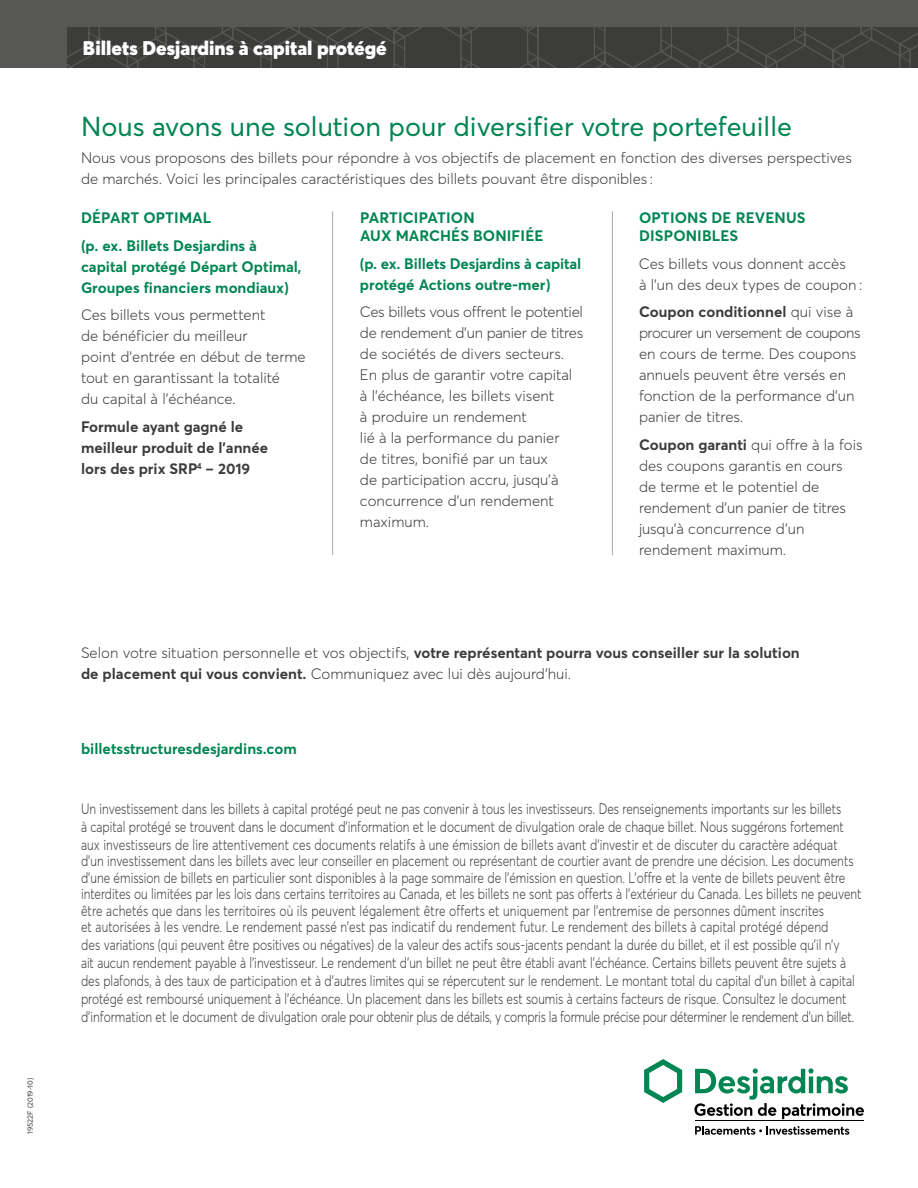
<style>
.page{position:relative;width:918px;height:1188px;background:#fff}
.page>*{position:absolute;margin:0;border:0;box-sizing:border-box;transform-origin:0 0}
.t1{font:27px "Averta";color:#008553}
.t2{font:900 19.5px "Averta";color:#fff}
.t3{font:300 15px/18px "Averta";color:#3c3c3b;scale:.8 1}
.t4{font:300 15px/21px "Averta";color:#3c3c3b}
.t5{font:700 15px/21px "Averta";color:#008553}
.t6{font:700 15px/21px "Averta";color:#3c3c3b}
.t7{font:7.5px "Averta";letter-spacing:.005em;color:#3c3c3b}
.s1{font-weight:700}
</style>
<div class="page">
<div style="left:0;top:0;width:918px;height:68px;background:#575756"></div>
<svg style="left:68px;top:27px;width:850px;height:41px;background:#3e3e3d"></svg>
<img style="left:644px;top:1059px;width:220px;height:76px">
<hr style="left:332px;top:211px;width:1px;height:344px;background:#a8a8a7">
<hr style="left:612px;top:211px;width:1px;height:344px;background:#a8a8a7">
<p class="t7" style="left:25px;top:1134px;width:58px;rotate:-90deg">19522F (2019-10)</p>
<h2 class="t2" style="left:83px;top:35px;width:305px">Billets Desjardins à capital protégé</h2>
<h2 class="t1" style="left:81px;top:109px;width:713px">Nous avons une solution pour diversifier votre portefeuille</h2>
<p class="t4" style="left:81px;top:147px;width:772px">Nous vous proposons des billets pour répondre à vos objectifs de placement en fonction des diverses perspectives de marchés. Voici les principales caractéristiques des billets pouvant être disponibles :</p>
<h3 class="t5" style="left:81px;top:207px;width:132px">DÉPART OPTIMAL</h3>
<p class="t5" style="left:81px;top:235px;width:222px">(p. ex. Billets Desjardins à capital protégé Départ Optimal,<br>Groupes financiers mondiaux)</p>
<p class="t4" style="left:81px;top:305px;width:226px">Ces billets vous permettent<br>de bénéficier du meilleur<br>point d’entrée en début de terme tout en garantissant la totalité<br>du capital à l’échéance.</p>
<p class="t6" style="left:81px;top:416px;width:189px">Formule ayant gagné le meilleur produit de l’année lors des prix SRP<sup>4</sup> – 2019</p>
<h3 class="t5" style="left:360px;top:208px;width:185px;line-height:18px">PARTICIPATION<br>AUX MARCHÉS BONIFIÉE</h3>
<p class="t5" style="left:360px;top:253px;width:223px">(p. ex. Billets Desjardins à capital protégé Actions outre-mer)</p>
<p class="t4" style="left:360px;top:302px;width:225px">Ces billets vous offrent le potentiel de rendement d’un panier de titres de sociétés de divers secteurs.<br>En plus de garantir votre capital à l’échéance, les billets visent<br>à produire un rendement<br>lié à la performance du panier<br>de titres, bonifié par un taux<br>de participation accru, jusqu’à concurrence d’un rendement maximum.</p>
<h3 class="t5" style="left:639px;top:208px;width:168px;line-height:18px">OPTIONS DE REVENUS<br>DISPONIBLES</h3>
<p class="t4" style="left:639px;top:253px;width:225px">Ces billets vous donnent accès<br>à l’un des deux types de coupon :</p>
<p class="t4" style="left:639px;top:302px;width:223px"><span class="s1">Coupon conditionnel</span> qui vise à procurer un versement de coupons en cours de terme. Des coupons annuels peuvent être versés en fonction de la performance d’un panier de titres.</p>
<p class="t4" style="left:639px;top:434px;width:225px"><span class="s1">Coupon garanti</span> qui offre à la fois des coupons garantis en cours de terme et le potentiel de rendement d’un panier de titres jusqu’à concurrence d’un rendement maximum.</p>
<p class="t4" style="left:81px;top:642px;width:720px">Selon votre situation personnelle et vos objectifs, <span class="s1">votre représentant pourra vous conseiller sur la solution de placement qui vous convient.</span> Communiquez avec lui dès aujourd’hui.</p>
<p class="t5" style="left:81px;top:738px;width:217px">billetsstructuresdesjardins.com</p>
<p class="t3" style="left:81px;top:799px;width:955px">Un investissement dans les billets à capital protégé peut ne pas convenir à tous les investisseurs. Des renseignements importants sur les billets à capital protégé se trouvent dans le document d’information et le document de divulgation orale de chaque billet. Nous suggérons fortement aux investisseurs de lire attentivement ces documents relatifs à une émission de billets avant d’investir et de discuter du caractère adéquat</p>
<p class="t3" style="left:81px;top:853px;width:977px;line-height:16.5px">d’un investissement dans les billets avec leur conseiller en placement ou représentant de courtier avant de prendre une décision. Les documents d’une émission de billets en particulier sont disponibles à la page sommaire de l’émission en question. L’offre et la vente de billets peuvent être interdites ou limitées par les lois dans certains territoires au Canada, et les billets ne sont pas offerts à l’extérieur du Canada. Les billets ne peuvent être achetés que dans les territoires où ils peuvent légalement être offerts et uniquement par l’entremise de personnes dûment inscrites<br>et autorisées à les vendre. Le rendement passé n’est pas indicatif du rendement futur. Le rendement des billets à capital protégé dépend</p>
<p class="t3" style="left:81px;top:936px;width:969px">des variations (qui peuvent être positives ou négatives) de la valeur des actifs sous-jacents pendant la durée du billet, et il est possible qu’il n’y ait aucun rendement payable à l’investisseur. Le rendement d’un billet ne peut être établi avant l’échéance. Certains billets peuvent être sujets à des plafonds, à des taux de participation et à d’autres limites qui se répercutent sur le rendement. Le montant total du capital d’un billet à capital protégé est remboursé uniquement à l’échéance. Un placement dans les billets est soumis à certains facteurs de risque. Consultez le document d’information et le document de divulgation orale pour obtenir plus de détails, y compris la formule précise pour déterminer le rendement d’un billet.</p>
</div>
